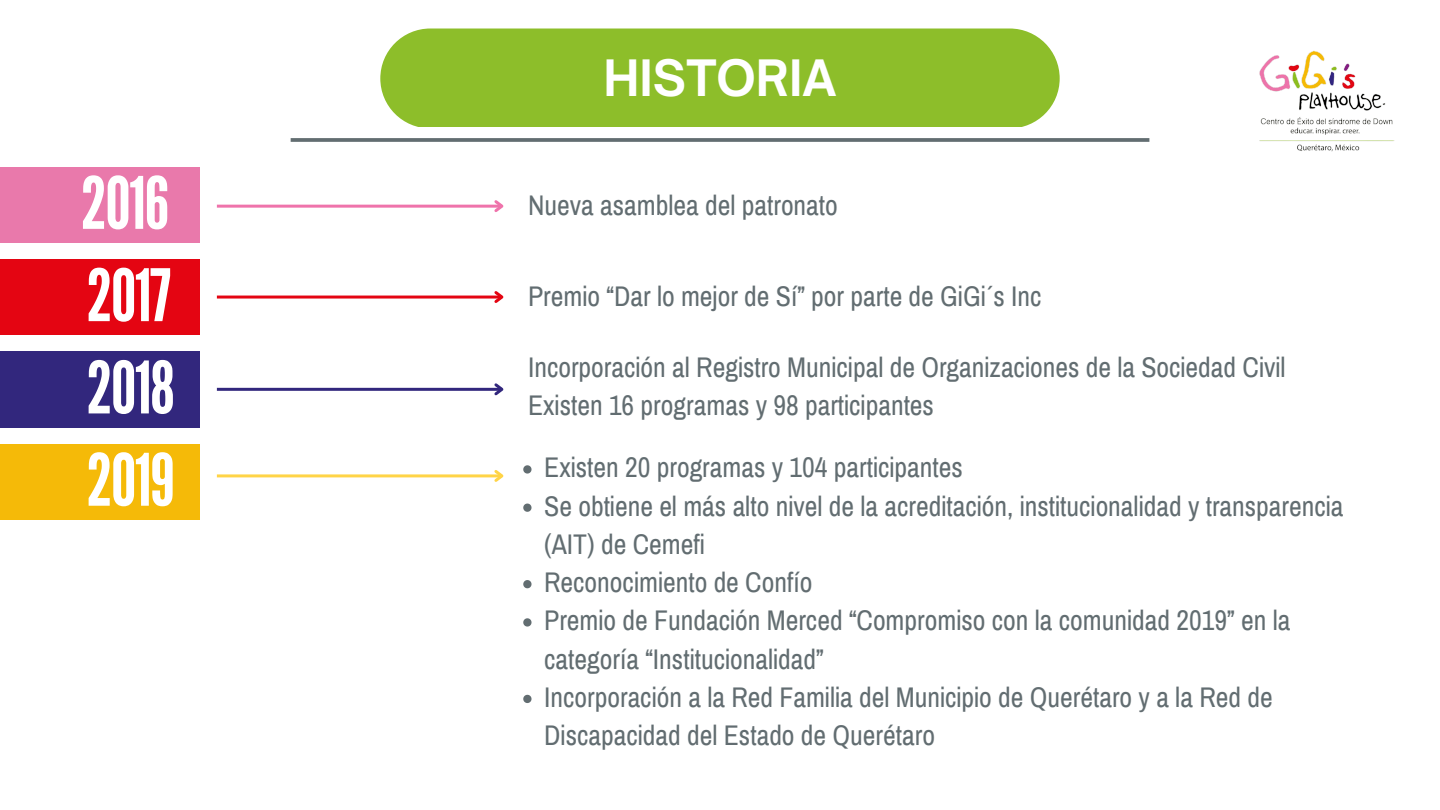
<style>
.page{position:relative;width:1440px;height:810px;background:#fff}
.page>*{position:absolute;margin:0;border:0;box-sizing:border-box;transform-origin:0 0}
.t1{font:72.1px/92.3px "League Gothic";letter-spacing:-.02em;color:#fff;text-align:justify}
.t2{font:700 48px "Open Sauce One";color:#fff}
.t3{font:27.8px/38.2px "Archivo Narrow";color:#626d71}
</style>
<div class="page">
<svg style="left:291px;top:138px;width:858px;height:4px;background:#6b7579"></svg>
<hr style="left:217px;top:205px;width:285px;height:3px;background:#ef73ab">
<svg style="left:492px;top:200px;width:12px;height:12px"></svg>
<div style="left:0;top:167px;width:199px;height:76px;background:#e979ab"></div>
<div style="left:0;top:259px;width:199px;height:76px;background:#e40512"></div>
<div style="left:0;top:351px;width:199px;height:76px;background:#32277d"></div>
<div style="left:0;top:444px;width:199px;height:75px;background:#f5ba08"></div>
<div style="left:380px;top:29px;width:680px;height:98px;background:#8dbe2a"></div>
<hr style="left:217px;top:296px;width:285px;height:3px;background:#e40512">
<svg style="left:492px;top:291px;width:12px;height:12px"></svg>
<hr style="left:217px;top:388px;width:285px;height:3px;background:#32277d">
<svg style="left:492px;top:383px;width:12px;height:13px"></svg>
<hr style="left:217px;top:474px;width:285px;height:3px;background:#ffd447">
<svg style="left:492px;top:470px;width:12px;height:12px"></svg>
<svg style="left:523px;top:465px;width:9px;height:9px"></svg>
<svg style="left:523px;top:504px;width:9px;height:8px"></svg>
<svg style="left:523px;top:580px;width:9px;height:8px"></svg>
<svg style="left:523px;top:618px;width:9px;height:9px"></svg>
<svg style="left:523px;top:695px;width:9px;height:8px"></svg>
<img style="left:1259px;top:51px;width:136px;height:101px">
<h1 class="t1" style="left:81px;top:159px;width:90px">2016</h1>
<h1 class="t1" style="left:87px;top:251px;width:90px">2017<br>2018<br>2019</h1>
<h2 class="t2" style="left:603px;top:48px;width:235px">HISTORIA</h2>
<p class="t3" style="left:528px;top:187px;width:311px">Nueva asamblea del patronato</p>
<p class="t3" style="left:528px;top:278px;width:515px">Premio “Dar lo mejor de Sí” por parte de GiGi´s Inc</p>
<p class="t3" style="left:528px;top:348px;width:759px;line-height:38.5px">Incorporación al Registro Municipal de Organizaciones de la Sociedad Civil<br>Existen 16 programas y 98 participantes</p>
<p class="t3" style="left:544px;top:449px;width:801px">Existen 20 programas y 104 participantes<br>Se obtiene el más alto nivel de la acreditación, institucionalidad y transparencia (AIT) de Cemefi<br>Reconocimiento de Confío<br>Premio de Fundación Merced “Compromiso con la comunidad 2019” en la categoría “Institucionalidad”<br>Incorporación a la Red Familia del Municipio de Querétaro y a la Red de Discapacidad del Estado de Querétaro</p>
</div>
